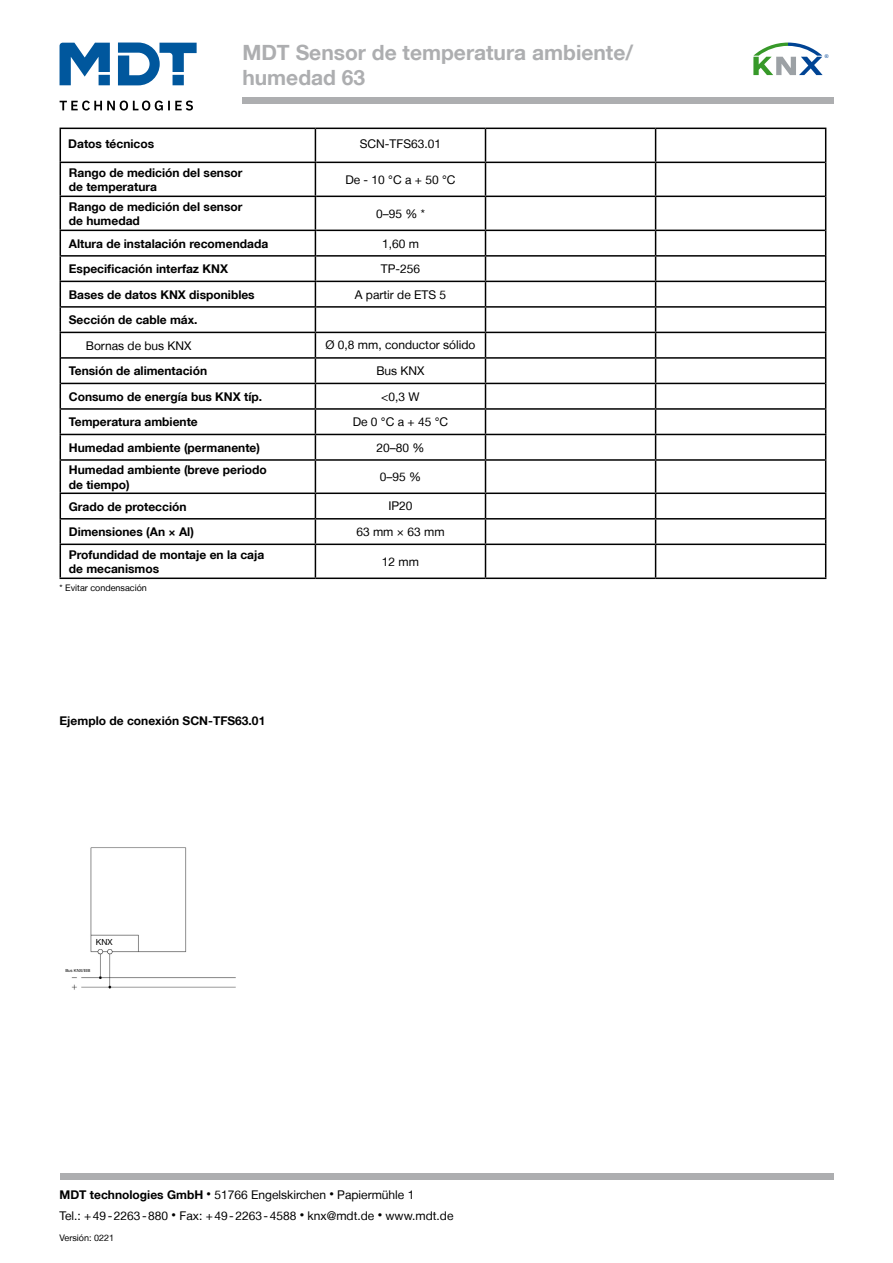
<style>
.page{position:relative;width:893px;height:1263px;background:#fff}
.page>*{position:absolute;margin:0;border:0;box-sizing:border-box;transform-origin:0 0}
.t1{font:700 21px/25.2px "Helvetica Neue LT";color:#adaeb0}
.t2{font:700 12px/14.4px "Helvetica Neue LT";color:#000}
.t3{font:12px/21px "Helvetica Neue LT";color:#000}
.t4{font:9px "Helvetica Neue LT";color:#000}
.t5{font:8.4px "Helvetica Neue LT";color:#000}
.t6{font:5.1px "Arial";color:#004494}
.t7{font:4.2px "Helvetica Neue LT";color:#000}
.s1{font-weight:700}
.s2{font-size:9px}
</style>
<div class="page">
<svg style="left:61px;top:129px;width:764px;height:33px"></svg>
<svg style="left:61px;top:163px;width:764px;height:414px"></svg>
<hr style="left:60px;top:162px;width:256px;height:1px;background:#000">
<hr style="left:60px;top:196px;width:256px;height:1px;background:#000">
<hr style="left:60px;top:128px;width:255px;height:1px;background:#000">
<hr style="left:60px;top:129px;width:1px;height:33px;background:#000">
<hr style="left:315px;top:128px;width:170px;height:1px;background:#000">
<hr style="left:315px;top:129px;width:1px;height:33px;background:#000">
<hr style="left:485px;top:128px;width:171px;height:1px;background:#000">
<hr style="left:485px;top:129px;width:1px;height:33px;background:#000">
<hr style="left:656px;top:128px;width:170px;height:1px;background:#000">
<hr style="left:655px;top:129px;width:1px;height:33px;background:#000">
<hr style="left:825px;top:129px;width:1px;height:33px;background:#000">
<hr style="left:60px;top:163px;width:1px;height:33px;background:#000">
<hr style="left:315px;top:163px;width:1px;height:33px;background:#000">
<hr style="left:485px;top:163px;width:1px;height:33px;background:#000">
<hr style="left:655px;top:163px;width:1px;height:33px;background:#000">
<hr style="left:825px;top:162px;width:1px;height:34px;background:#000">
<hr style="left:60px;top:197px;width:1px;height:33px;background:#000">
<hr style="left:315px;top:197px;width:1px;height:33px;background:#000">
<hr style="left:485px;top:197px;width:1px;height:33px;background:#000">
<hr style="left:655px;top:197px;width:1px;height:33px;background:#000">
<hr style="left:825px;top:196px;width:1px;height:34px;background:#000">
<svg style="left:60px;top:230px;width:766px;height:229px"></svg>
<hr style="left:60px;top:459px;width:255px;height:2px;background:#000">
<hr style="left:60px;top:461px;width:1px;height:31px;background:#000">
<hr style="left:315px;top:459px;width:170px;height:2px;background:#000">
<hr style="left:315px;top:461px;width:1px;height:31px;background:#000">
<hr style="left:485px;top:459px;width:171px;height:2px;background:#000">
<hr style="left:485px;top:461px;width:1px;height:31px;background:#000">
<hr style="left:656px;top:459px;width:170px;height:2px;background:#000">
<hr style="left:655px;top:461px;width:1px;height:31px;background:#000">
<hr style="left:825px;top:461px;width:1px;height:31px;background:#000">
<hr style="left:60px;top:492px;width:255px;height:2px;background:#000">
<hr style="left:315px;top:492px;width:170px;height:2px;background:#000">
<hr style="left:485px;top:492px;width:171px;height:2px;background:#000">
<hr style="left:656px;top:492px;width:170px;height:2px;background:#000">
<hr style="left:60px;top:518px;width:255px;height:1px;background:#000">
<svg style="left:60px;top:494px;width:1px;height:50px"></svg>
<hr style="left:315px;top:518px;width:170px;height:1px;background:#000">
<svg style="left:315px;top:494px;width:1px;height:50px"></svg>
<hr style="left:485px;top:518px;width:171px;height:1px;background:#000">
<svg style="left:485px;top:494px;width:1px;height:50px"></svg>
<hr style="left:656px;top:518px;width:170px;height:1px;background:#000">
<svg style="left:655px;top:494px;width:1px;height:50px"></svg>
<svg style="left:825px;top:494px;width:1px;height:50px"></svg>
<hr style="left:60px;top:544px;width:255px;height:1px;background:#000">
<hr style="left:60px;top:545px;width:1px;height:32px;background:#000">
<hr style="left:315px;top:544px;width:170px;height:1px;background:#000">
<hr style="left:315px;top:545px;width:1px;height:32px;background:#000">
<hr style="left:485px;top:544px;width:171px;height:1px;background:#000">
<hr style="left:485px;top:545px;width:1px;height:32px;background:#000">
<hr style="left:656px;top:544px;width:170px;height:1px;background:#000">
<hr style="left:655px;top:545px;width:1px;height:32px;background:#000">
<hr style="left:825px;top:545px;width:1px;height:32px;background:#000">
<hr style="left:60px;top:577px;width:255px;height:2px;background:#000">
<hr style="left:315px;top:577px;width:170px;height:2px;background:#000">
<hr style="left:485px;top:577px;width:171px;height:2px;background:#000">
<hr style="left:656px;top:577px;width:170px;height:2px;background:#000">
<hr style="left:316px;top:162px;width:169px;height:1px;background:#000">
<hr style="left:485px;top:162px;width:171px;height:1px;background:#000">
<hr style="left:656px;top:162px;width:169px;height:1px;background:#000">
<hr style="left:316px;top:196px;width:169px;height:1px;background:#000">
<hr style="left:485px;top:196px;width:171px;height:1px;background:#000">
<hr style="left:656px;top:196px;width:169px;height:1px;background:#000">
<hr style="left:316px;top:230px;width:169px;height:1px;background:#000">
<hr style="left:485px;top:230px;width:171px;height:1px;background:#000">
<hr style="left:656px;top:230px;width:169px;height:1px;background:#000">
<hr style="left:316px;top:255px;width:169px;height:2px;background:#000">
<hr style="left:485px;top:255px;width:171px;height:2px;background:#000">
<hr style="left:656px;top:255px;width:169px;height:2px;background:#000">
<hr style="left:316px;top:281px;width:169px;height:1px;background:#000">
<hr style="left:485px;top:281px;width:171px;height:1px;background:#000">
<hr style="left:656px;top:281px;width:169px;height:1px;background:#000">
<hr style="left:316px;top:306px;width:169px;height:2px;background:#000">
<hr style="left:485px;top:306px;width:171px;height:2px;background:#000">
<hr style="left:656px;top:306px;width:169px;height:2px;background:#000">
<hr style="left:61px;top:357px;width:254px;height:2px;background:#000">
<hr style="left:315px;top:357px;width:170px;height:2px;background:#000">
<hr style="left:485px;top:357px;width:171px;height:2px;background:#000">
<hr style="left:656px;top:357px;width:169px;height:2px;background:#000">
<hr style="left:61px;top:383px;width:254px;height:1px;background:#000">
<hr style="left:315px;top:383px;width:170px;height:1px;background:#000">
<hr style="left:485px;top:383px;width:171px;height:1px;background:#000">
<hr style="left:656px;top:383px;width:169px;height:1px;background:#000">
<img style="left:71px;top:847px;width:165px;height:143px">
<div style="left:94px;top:938px;width:21px;height:8px;background:#fff"></div>
<div style="left:64px;top:966px;width:28px;height:9px;background:#fff"></div>
<svg style="left:60px;top:43px;width:137px;height:42px"></svg>
<svg style="left:60px;top:100px;width:133px;height:11px"></svg>
<div style="left:242px;top:98px;width:591px;height:6px;background:#adaeb0"></div>
<div style="left:60px;top:1174px;width:773px;height:6px;background:#adaeb0"></div>
<svg style="left:753px;top:43px;width:70px;height:32px"></svg>
<h1 class="t1" style="left:242px;top:39px;width:392px">MDT Sensor de temperatura ambiente/ humedad 63</h1>
<p class="t2" style="left:68px;top:137px;width:87px">Datos técnicos</p>
<p class="t3" style="left:360px;top:133px;width:83px">SCN-TFS63.01</p>
<p class="t2" style="left:69px;top:165px;width:175px">Rango de medición del sensor de temperatura</p>
<p class="t3" style="left:345px;top:169px;width:112px">De - 10 °C a + 50 °C</p>
<p class="t2" style="left:69px;top:199px;width:175px">Rango de medición del sensor de humedad</p>
<p class="t3" style="left:376px;top:203px;width:50px">0–95 % *</p>
<p class="t2" style="left:69px;top:236px;width:201px">Altura de instalación recomendada</p>
<p class="t3" style="left:382px;top:233px;width:38px">1,60 m</p>
<p class="t2" style="left:69px;top:262px;width:161px">Especificación interfaz KNX</p>
<p class="t3" style="left:381px;top:258px;width:41px">TP-256</p>
<p class="t2" style="left:69px;top:287px;width:187px">Bases de datos KNX disponibles</p>
<p class="t3" style="left:355px;top:284px;width:93px">A partir de ETS 5</p>
<p class="t2" style="left:69px;top:313px;width:130px">Sección de cable máx.</p>
<p class="t3" style="left:86px;top:335px;width:107px">Bornas de bus KNX</p>
<p class="t3" style="left:325px;top:334px;width:152px">Ø 0,8 mm, conductor sólido</p>
<p class="t2" style="left:69px;top:364px;width:140px">Tensión de alimentación</p>
<p class="t3" style="left:376px;top:360px;width:50px">Bus KNX</p>
<p class="t2" style="left:69px;top:389px;width:195px">Consumo de energía bus KNX típ.</p>
<p class="t3" style="left:381px;top:386px;width:40px">&lt;0,3 W</p>
<p class="t2" style="left:69px;top:415px;width:131px">Temperatura ambiente</p>
<p class="t3" style="left:353px;top:411px;width:97px">De 0 °C a + 45 °C</p>
<p class="t2" style="left:69px;top:440px;width:193px">Humedad ambiente (permanente)</p>
<p class="t3" style="left:376px;top:437px;width:50px">20–80 %</p>
<p class="t2" style="left:69px;top:462px;width:199px">Humedad ambiente (breve periodo de tiempo)</p>
<p class="t3" style="left:380px;top:466px;width:43px">0–95 %</p>
<p class="t2" style="left:69px;top:499px;width:119px">Grado de protección</p>
<p class="t3" style="left:388px;top:495px;width:26px">IP20</p>
<p class="t2" style="left:69px;top:524px;width:127px">Dimensiones (An × Al)</p>
<p class="t3" style="left:356px;top:521px;width:90px">63 mm × 63 mm</p>
<p class="t2" style="left:69px;top:547px;width:197px">Profundidad de montaje en la caja de mecanismos</p>
<p class="t3" style="left:382px;top:551px;width:39px">12 mm</p>
<p class="t4" style="left:60px;top:583px;width:89px">* Evitar condensación</p>
<p class="t2" style="left:60px;top:713px;width:207px">Ejemplo de conexión SCN-TFS63.01</p>
<p class="t5" style="left:96px;top:937px;width:18px">KNX</p>
<p class="t7" style="left:65px;top:968px;width:26px">Bus KNX/EIB</p>
<p class="t3" style="left:60px;top:1183px;width:395px"><span class="s1">MDT technologies GmbH</span> <span class="s2">•</span> 51766 Engelskirchen <span class="s2">•</span> Papiermühle 1<br>Tel.: +49-2263-880 <span class="s2">•</span> Fax: +49-2263-4588 <span class="s2">•</span> knx@mdt.de <span class="s2">•</span> www.mdt.de</p>
<p class="t4" style="left:60px;top:1232px;width:56px">Versión: 0221</p>
<p class="t6" style="left:825px;top:53px;width:5px">®</p>
</div>
